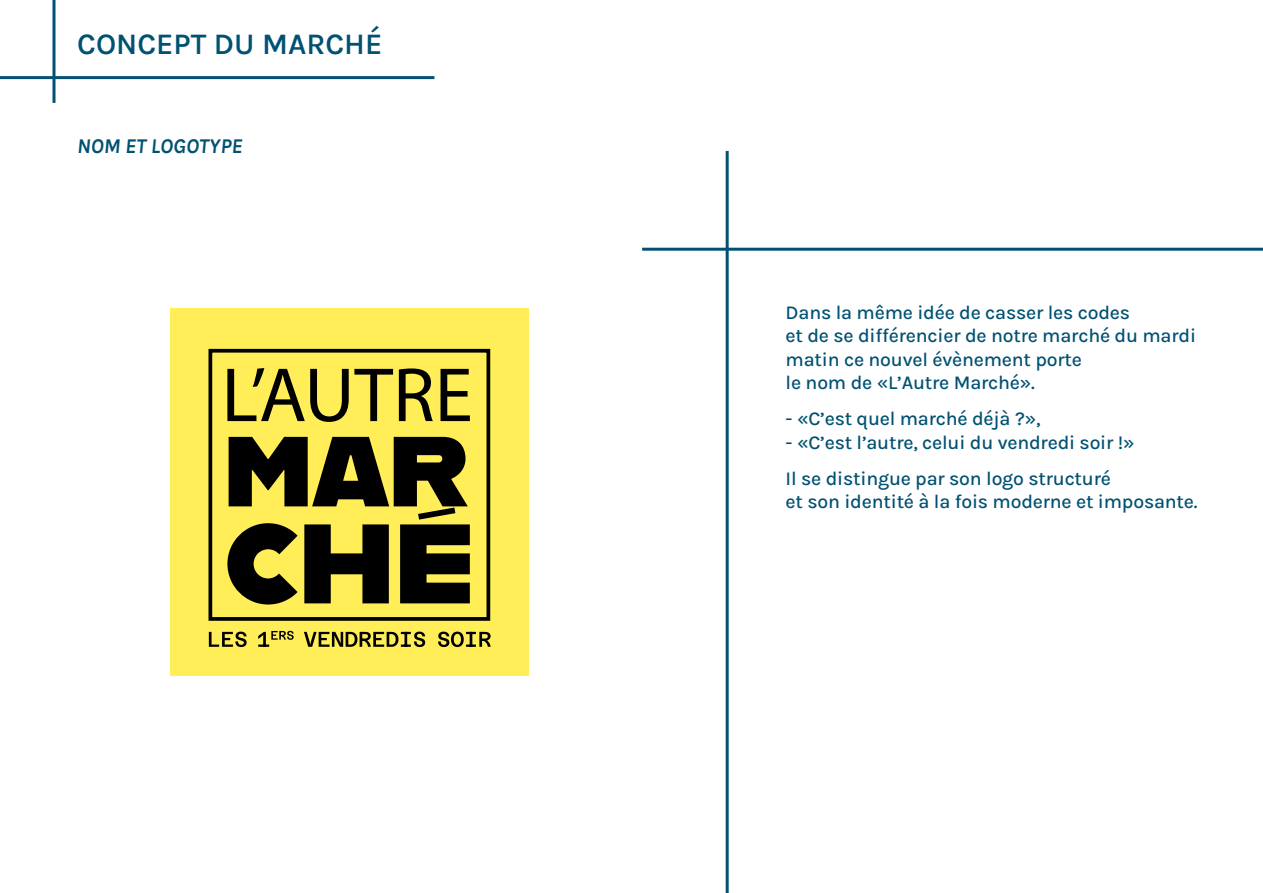
<style>
.page{position:relative;width:1263px;height:893px;background:#fff}
.page>*{position:absolute;margin:0;border:0;box-sizing:border-box;transform-origin:0 0}
.t1{font:600 30px "Karla";color:#005172}
.t2{font:italic 21px "Karla";color:#005172}
.t3{font:19.5px/23.4px "Karla";letter-spacing:-.01em;color:#005172}
</style>
<div class="page">
<hr style="left:726px;top:151px;width:3px;height:742px;background:#005172">
<hr style="left:642px;top:248px;width:621px;height:3px;background:#005172">
<svg style="left:52px;top:0;width:4px;height:103px"></svg>
<hr style="left:0;top:76px;width:434px;height:3px;background:#005172">
<div style="left:170px;top:308px;width:359px;height:368px;background:#ffee58"></div>
<div style="left:208px;top:349px;width:282px;height:272px;border:4px solid #000"></div>
<svg style="left:227px;top:368px;width:166px;height:54px"></svg>
<svg style="left:399px;top:368px;width:34px;height:53px"></svg>
<svg style="left:440px;top:369px;width:30px;height:52px"></svg>
<svg style="left:227px;top:437px;width:243px;height:167px"></svg>
<svg style="left:209px;top:632px;width:38px;height:15px"></svg>
<svg style="left:258px;top:631px;width:36px;height:16px"></svg>
<svg style="left:304px;top:632px;width:121px;height:15px"></svg>
<svg style="left:438px;top:632px;width:53px;height:15px"></svg>
<h1 class="t1" style="left:77px;top:25px;width:307px">CONCEPT DU MARCHÉ</h1>
<p class="t2" style="left:77px;top:133px;width:167px">NOM ET LOGOTYPE</p>
<p class="t3" style="left:786px;top:300px;width:412px">Dans la même idée de casser les codes<br>et de se différencier de notre marché du mardi matin ce nouvel évènement porte<br>le nom de «L’Autre Marché».</p>
<p class="t3" style="left:786px;top:406px;width:256px">- «C’est quel marché déjà ?»,</p>
<p class="t3" style="left:786px;top:423px;width:351px;line-height:36.2px">- «C’est l’autre, celui du vendredi soir !»<br>Il se distingue par son logo structuré</p>
<p class="t3" style="left:786px;top:489px;width:413px">et son identité à la fois moderne et imposante.</p>
</div>
